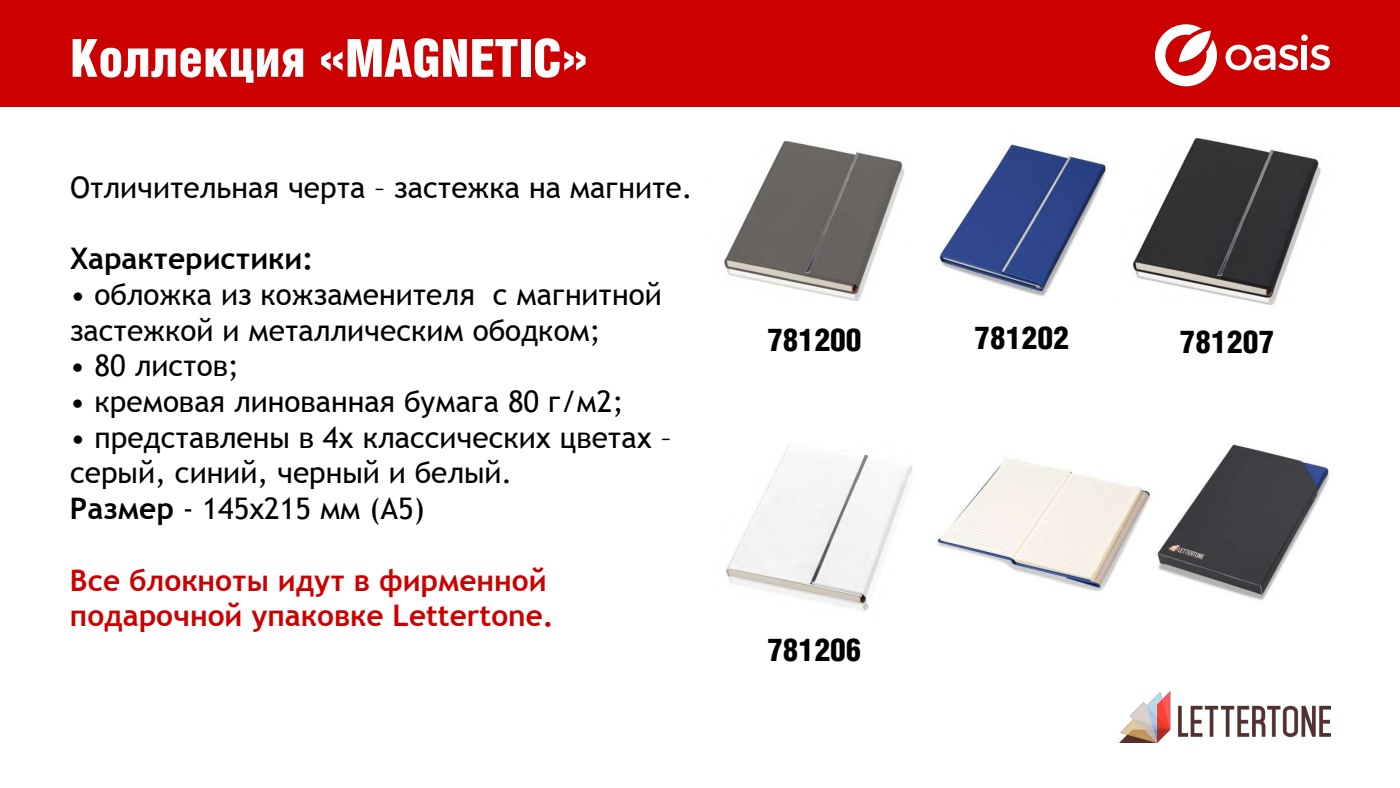
<style>
.page{position:relative;width:1400px;height:788px;background:#fff}
.page>*{position:absolute;margin:0;border:0;box-sizing:border-box;transform-origin:0 0}
.t1{font:52.5px "Helios Cond Black C";color:#fff}
.t2{font:31.5px "Helios Cond Black C";color:#000}
.t3{font:29.75px/35.7px "Trebuchet MS";color:#000}
.t4{font:700 29.75px/35.7px "Trebuchet MS";color:#c00}
.t5{font:700 29.75px "Trebuchet MS";color:#000}
.s1{font-size:29.4px}
.s2{font-weight:700}
</style>
<div class="page">
<img style="left:1120px;top:691px;width:210px;height:51px">
<div style="left:0;top:0;width:1400px;height:107px;background:#c00"></div>
<svg style="left:1155px;top:24px;width:62px;height:62px"></svg>
<svg style="left:1226px;top:34px;width:104px;height:36px"></svg>
<img style="left:724px;top:142px;width:181px;height:159px">
<img style="left:939px;top:144px;width:168px;height:153px">
<img style="left:1133px;top:138px;width:188px;height:166px">
<img style="left:725px;top:445px;width:188px;height:166px">
<img style="left:936px;top:458px;width:216px;height:134px">
<img style="left:1157px;top:444px;width:172px;height:157px">
<h1 class="t1" style="left:70px;top:28px;width:519px">Коллекция «MAGNETIC»</h1>
<p class="t3" style="left:70px;top:170px;width:624px">Отличительная черта – застежка на магните.</p>
<p class="t5" style="left:70px;top:240px;width:245px">Характеристики:</p>
<p class="t3" style="left:70px;top:277px;width:593px">• обложка из кожзаменителя с магнитной застежкой и металлическим ободком<span class="s1">;</span></p>
<p class="t3" style="left:70px;top:348px;width:170px">• 80 листов<span class="s1">;</span></p>
<p class="t3" style="left:70px;top:384px;width:555px">• кремовая линованная бумага 80 г/м2<span class="s1">;</span></p>
<p class="t3" style="left:70px;top:419px;width:603px">• представлены в 4х классических цветах – серый, синий, черный и белый<span class="s1">.<br></span><span class="s2">Размер</span> - 145x215 мм (А5)</p>
<p class="t4" style="left:70px;top:562px;width:485px">Все блокноты идут в фирменной подарочной упаковке Lettertone.</p>
<p class="t2" style="left:767px;top:322px;width:96px">781200</p>
<p class="t2" style="left:974px;top:320px;width:96px">781202</p>
<p class="t2" style="left:1180px;top:324px;width:96px">781207</p>
<p class="t2" style="left:767px;top:631px;width:96px">781206</p>
</div>
